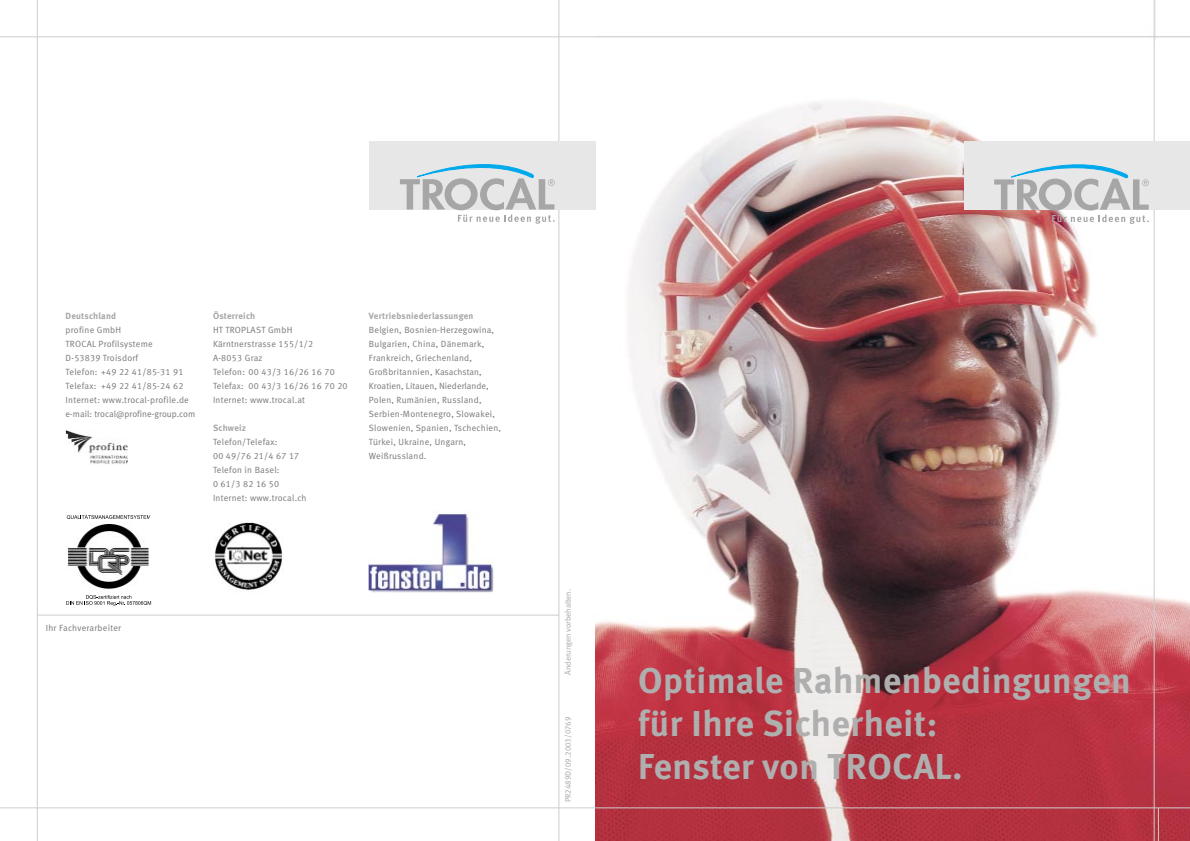
<style>
.page{position:relative;width:1190px;height:841px;background:#fff}
.page>*{position:absolute;margin:0;border:0;box-sizing:border-box;transform-origin:0 0}
.t1{font:36px/43px "Meta Bold LF";letter-spacing:.015em;color:#afafaf}
.t2{font:9px/14px "Meta Normal LF";letter-spacing:.03em;color:#777}
.t3{font:9px "Meta Bold LF";letter-spacing:.025em;color:#a6a6a6}
.t4{font:8px "Meta Normal LF";color:#a6a6a6}
</style>
<div class="page">
<img style="left:596px;top:0;width:594px;height:841px">
<hr style="left:1154px;top:0;width:1px;height:841px;background:#cdcdcd">
<hr style="left:1158px;top:808px;width:1px;height:33px;background:#cdcdcd">
<hr style="left:596px;top:37px;width:594px;height:1px;background:#cdcdcd">
<hr style="left:596px;top:808px;width:594px;height:1px;background:#cdcdcd">
<div style="left:964px;top:142px;width:226px;height:68px;background:#e7e7e7"></div>
<svg style="left:994px;top:164px;width:155px;height:60px"></svg>
<hr style="left:559px;top:0;width:1px;height:841px;background:#cdcdcd">
<img style="left:369px;top:513px;width:126px;height:80px">
<div style="left:369px;top:142px;width:227px;height:68px;background:#e7e7e7"></div>
<svg style="left:400px;top:164px;width:155px;height:60px"></svg>
<hr style="left:37px;top:0;width:1px;height:841px;background:#cdcdcd">
<hr style="left:0;top:37px;width:596px;height:1px;background:#cdcdcd">
<hr style="left:0;top:808px;width:596px;height:1px;background:#cdcdcd">
<hr style="left:37px;top:615px;width:522px;height:1px;background:#cdcdcd">
<img style="left:215px;top:522px;width:68px;height:68px">
<svg style="left:66px;top:514px;width:86px;height:92px"></svg>
<img style="left:66px;top:431px;width:62px;height:34px">
<p class="t3" style="left:66px;top:313px;width:52px">Deutschland</p>
<p class="t2" style="left:66px;top:324px;width:131px">profine GmbH<br>TROCAL Profilsysteme<br>D-53839 Troisdorf<br>Telefon: +49 22 41/85-31 91<br>Telefax: +49 22 41/85-24 62<br>Internet: www.trocal-profile.de e-mail: trocal@profine-group.com</p>
<p class="t3" style="left:213px;top:313px;width:44px">Österreich</p>
<p class="t2" style="left:213px;top:324px;width:136px">HT TROPLAST GmbH<br>Kärntnerstrasse 155/1/2<br>A-8053 Graz<br>Telefon: 00 43/3 16/26 16 70<br>Telefax: 00 43/3 16/26 16 70 20<br>Internet: www.trocal.at</p>
<p class="t3" style="left:213px;top:425px;width:35px">Schweiz</p>
<p class="t2" style="left:213px;top:436px;width:95px">Telefon/Telefax:<br>00 49/76 21/4 67 17<br>Telefon in Basel:<br>0 61/3 82 16 50<br>Internet: www.trocal.ch</p>
<p class="t3" style="left:369px;top:313px;width:106px">Vertriebsniederlassungen</p>
<p class="t2" style="left:369px;top:324px;width:134px">Belgien, Bosnien-Herzegowina,<br>Bulgarien, China, Dänemark,<br>Frankreich, Griechenland,<br>Großbritannien, Kasachstan,<br>Kroatien, Litauen, Niederlande,<br>Polen, Rumänien, Russland,<br>Serbien-Montenegro, Slowakei,<br>Slowenien, Spanien, Tschechien,<br>Türkei, Ukraine, Ungarn,<br>Weißrussland.</p>
<p class="t2" style="left:46px;top:622px;width:77px">Ihr Fachverarbeiter</p>
<p class="t4" style="left:565px;top:675px;width:87px;rotate:-90deg">Änderungen vorbehalten.</p>
<p class="t4" style="left:565px;top:802px;width:87px;rotate:-90deg">PR2489D/09.2003/0769</p>
<h1 class="t1" style="left:638px;top:663px;width:494px">Optimale Rahmenbedingungen für Ihre Sicherheit:<br>Fenster von TROCAL.</h1>
</div>
